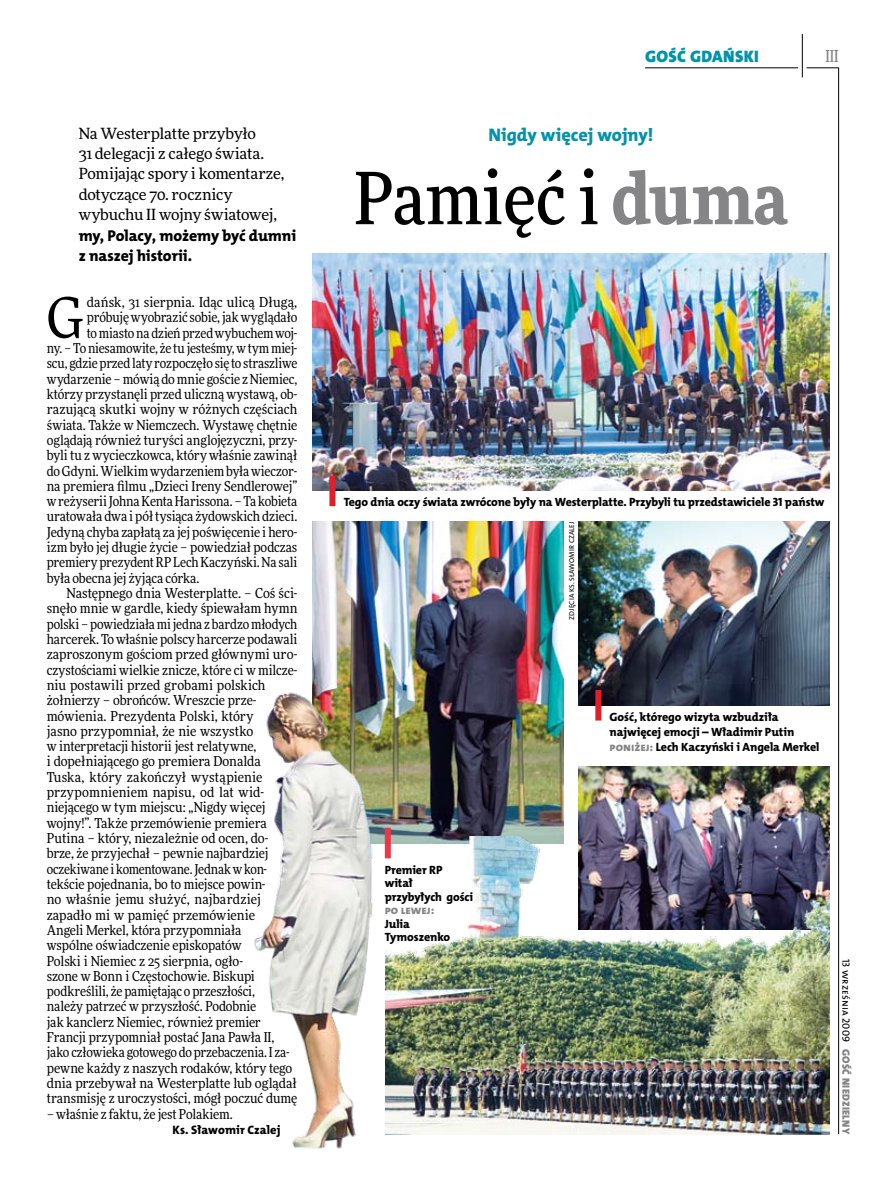
<style>
.page{position:relative;width:893px;height:1191px;background:#fff}
.page>*{position:absolute;margin:0;border:0;box-sizing:border-box;transform-origin:0 0}
.t1{font:500 72px "Freeday Narrow";color:#000}
.t2{font:55.95px "Freeday Narrow News";color:#000}
.t3{font:18.3px "The Mix HP8 Ex Bld";color:#0093aa}
.t4{font:16.65px "The Mix HP9 Blk";letter-spacing:.02em;color:#0093aa}
.t5{font:500 16.5px "Freeday Narrow";color:#858486;scale:.9 1}
.t6{font:15.75px/20.4px "The Mix HP8 Ex Bld";letter-spacing:-.005em;color:#000}
.t7{font:15.45px/20.4px "Freeday News";letter-spacing:-.01em;color:#000}
.t8{font:13.65px "Freeday Narrow News";letter-spacing:-.005em;color:#000}
.t9{font:12.3px "The Mix HP8 Ex Bld";letter-spacing:.005em;color:#000}
.t10{font:12px/13.5px "The Mix HP8 Ex Bld";letter-spacing:-.005em;color:#000}
.t11{font:12px "The Mix HP8 Ex Bld";letter-spacing:-.005em;color:#858486}
.t12{font:10.5px "The Mix HP9 Blk";letter-spacing:.025em;color:#858486}
.t13{font:10.5px "The Mix HP5 Plain";letter-spacing:.015em;color:#000}
.t14{font:7.2px "The Mix HP5 Plain";letter-spacing:.015em;color:#000}
.s1{font-weight:900;color:#858486}
.s2{color:#858486}
</style>
<div class="page">
<hr style="left:806px;top:68px;width:33px;height:1px;background:#000">
<hr style="left:645px;top:68px;width:153px;height:1px;background:#000">
<hr style="left:838px;top:68px;width:1px;height:1066px;background:#000">
<hr style="left:802px;top:34px;width:1px;height:43px;background:#000">
<img style="left:313px;top:253px;width:516px;height:238px">
<img style="left:579px;top:766px;width:250px;height:70px">
<img style="left:313px;top:521px;width:250px;height:315px">
<img style="left:579px;top:521px;width:250px;height:184px">
<img style="left:405px;top:836px;width:424px;height:298px">
<img style="left:254px;top:685px;width:151px;height:464px">
<div style="left:385px;top:827px;width:6px;height:31px;background:#eb3848"></div>
<div style="left:329px;top:475px;width:6px;height:31px;background:#df1f2a"></div>
<div style="left:595px;top:690px;width:6px;height:30px;background:#df1f2a"></div>
<p class="t7" style="left:79px;top:123px;width:207px">Na Westerplatte przybyło<br>31 delegacji z całego świata.<br>Pomijając spory i komentarze, dotyczące 70. rocznicy wybuchu II wojny światowej,</p>
<p class="t6" style="left:79px;top:225px;width:219px">my, Polacy, możemy być dumni z naszej historii.</p>
<h2 class="t2" style="left:47px;top:283px;width:38px">G</h2>
<p class="t8" style="left:87px;top:294px;width:212px">dańsk, 31 sierpnia. Idąc ulicą Długą,</p>
<p class="t8" style="left:87px;top:309px;width:212px">próbuję wyobrazić sobie, jak wyglądało</p>
<p class="t8" style="left:87px;top:324px;width:212px">tomiasto na dzień przed wybuchem woj-</p>
<p class="t8" style="left:47px;top:340px;width:252px">ny. – Toniesamowite, że tujesteśmy, wtym miej-</p>
<p class="t8" style="left:47px;top:355px;width:252px">scu, gdzie przed laty rozpoczęło się to straszliwe</p>
<p class="t8" style="left:47px;top:370px;width:252px">wydarzenie – mówią do mnie goście zNiemiec,</p>
<p class="t8" style="left:47px;top:386px;width:252px">którzy przystanęli przed uliczną wystawą, ob-</p>
<p class="t8" style="left:47px;top:401px;width:252px">razującą skutki wojny w różnych częściach</p>
<p class="t8" style="left:47px;top:416px;width:252px">świata. Także w Niemczech. Wystawę chętnie</p>
<p class="t8" style="left:47px;top:432px;width:252px">oglądają również turyści anglojęzyczni, przy-</p>
<p class="t8" style="left:47px;top:447px;width:252px">byli tu z wycieczkowca, który właśnie zawinął</p>
<p class="t8" style="left:47px;top:462px;width:252px">doGdyni. Wielkim wydarzeniem była wieczor-</p>
<p class="t8" style="left:47px;top:477px;width:252px">na premiera filmu „Dzieci Ireny Sendlerowej”</p>
<p class="t8" style="left:47px;top:493px;width:252px">wreżyserii Johna Kenta Harissona. – Ta kobieta</p>
<p class="t8" style="left:47px;top:508px;width:252px">uratowała dwa i pół tysiąca żydowskich dzieci.</p>
<p class="t8" style="left:47px;top:523px;width:252px">Jedyną chyba zapłatą za jej poświęcenie i hero-</p>
<p class="t8" style="left:47px;top:539px;width:252px">izm było jej długie życie – powiedział podczas</p>
<p class="t8" style="left:47px;top:554px;width:252px">premiery prezydent RP Lech Kaczyński. Na sali</p>
<p class="t8" style="left:47px;top:569px;width:154px">była obecna jej żyjąca córka.</p>
<p class="t8" style="left:66px;top:585px;width:233px">Następnego dnia Westerplatte. – Coś ści-</p>
<p class="t8" style="left:47px;top:600px;width:252px">snęło mnie w gardle, kiedy śpiewałam hymn</p>
<p class="t8" style="left:47px;top:615px;width:252px">polski – powiedziała mijedna z bardzo młodych</p>
<p class="t8" style="left:47px;top:630px;width:252px">harcerek. To właśnie polscy harcerze podawali</p>
<p class="t8" style="left:47px;top:646px;width:252px">zaproszonym gościom przed głównymi uro-</p>
<p class="t8" style="left:47px;top:661px;width:252px">czystościami wielkie znicze, które ci w milcze-</p>
<p class="t8" style="left:47px;top:676px;width:220px">niu postawili przed grobami polskich</p>
<p class="t8" style="left:47px;top:692px;width:211px">żołnierzy – obrońców. Wreszcie prze-</p>
<p class="t8" style="left:47px;top:707px;width:208px">mówienia. Prezydenta Polski, który</p>
<p class="t8" style="left:47px;top:722px;width:208px">jasno przypomniał, że nie wszystko</p>
<p class="t8" style="left:47px;top:738px;width:211px">w interpretacji historii jest relatywne,</p>
<p class="t8" style="left:47px;top:753px;width:216px">i dopełniającego go premiera Donalda</p>
<p class="t8" style="left:47px;top:768px;width:217px">Tuska, który zakończył wystąpienie</p>
<p class="t8" style="left:47px;top:784px;width:219px">przypomnieniem napisu, od lat wid-</p>
<p class="t8" style="left:47px;top:799px;width:220px">niejącego w tym miejscu: „Nigdy więcej</p>
<p class="t8" style="left:47px;top:814px;width:222px">wojny!”. Także przemówienie premiera</p>
<p class="t8" style="left:47px;top:829px;width:223px">Putina – który, niezależnie od ocen, do-</p>
<p class="t8" style="left:47px;top:845px;width:223px">brze, że przyjechał – pewnie najbardziej</p>
<p class="t8" style="left:47px;top:860px;width:222px">oczekiwane i komentowane. Jednak wkon-</p>
<p class="t8" style="left:47px;top:875px;width:220px">tekście pojednania, bo to miejsce powin-</p>
<p class="t8" style="left:47px;top:891px;width:216px">no właśnie jemu służyć, najbardziej</p>
<p class="t8" style="left:47px;top:906px;width:210px">zapadło mi w pamięć przemówienie</p>
<p class="t8" style="left:47px;top:921px;width:196px">Angeli Merkel, która przypomniała</p>
<p class="t8" style="left:47px;top:937px;width:196px">wspólne oświadczenie episkopatów</p>
<p class="t8" style="left:47px;top:952px;width:198px">Polski i Niemiec z 25 sierpnia, ogło-</p>
<p class="t8" style="left:47px;top:967px;width:210px">szone w Bonn i Częstochowie. Biskupi</p>
<p class="t8" style="left:47px;top:983px;width:210px">podkreślili, że pamiętając o przeszłości,</p>
<p class="t8" style="left:47px;top:998px;width:211px">należy patrzeć w przyszłość. Podobnie</p>
<p class="t8" style="left:47px;top:1013px;width:216px">jak kanclerz Niemiec, również premier</p>
<p class="t8" style="left:47px;top:1028px;width:229px">Francji przypomniał postać Jana Pawła II,</p>
<p class="t8" style="left:47px;top:1044px;width:244px">jako człowieka gotowego do przebaczenia. I za-</p>
<p class="t8" style="left:47px;top:1059px;width:247px">pewne każdy z naszych rodaków, który tego</p>
<p class="t8" style="left:47px;top:1074px;width:252px">dnia przebywał na Westerplatte lub oglądał</p>
<p class="t8" style="left:47px;top:1090px;width:252px">transmisję z uroczystości, mógł poczuć dumę</p>
<p class="t8" style="left:47px;top:1105px;width:188px">– właśnie z faktu, że jest Polakiem.</p>
<p class="t9" style="left:172px;top:1122px;width:110px">Ks. Sławomir Czalej</p>
<p class="t4" style="left:645px;top:46px;width:115px">GOŚĆ GDAŃSKI</p>
<h3 class="t3" style="left:488px;top:123px;width:166px">Nigdy więcej wojny!</h3>
<h1 class="t1" style="left:354px;top:154px;width:435px">Pamięć i <span class="s1">duma</span></h1>
<p class="t5" style="left:825px;top:46px;width:16px">III</p>
<p class="t10" style="left:344px;top:495px;width:482px">Tego dnia oczy świata zwrócone były na Westerplatte. Przybyli tu przedstawiciele 31 państw</p>
<p class="t10" style="left:385px;top:863px;width:90px">Premier RP witał przybyłych gości</p>
<p class="t11" style="left:385px;top:902px;width:51px">po lewej:</p>
<p class="t10" style="left:385px;top:917px;width:67px">Julia<br>Tymoszenko</p>
<p class="t14" style="left:567px;top:619px;width:100px;rotate:-90deg">zdjęcia ks. sławomir czalej</p>
<p class="t10" style="left:610px;top:709px;width:212px;line-height:15.3px">Gość, którego wizyta wzbudziła najwięcej emocji – Władimir Putin <span class="s2">poniżej:</span> Lech Kaczyński i Angela Merkel</p>
<p class="t13" style="left:853px;top:958px;width:85px;rotate:90deg">13 września 2009</p>
<p class="t12" style="left:853px;top:1049px;width:86px;rotate:90deg">GOŚĆ NIEDZIELNY</p>
</div>
